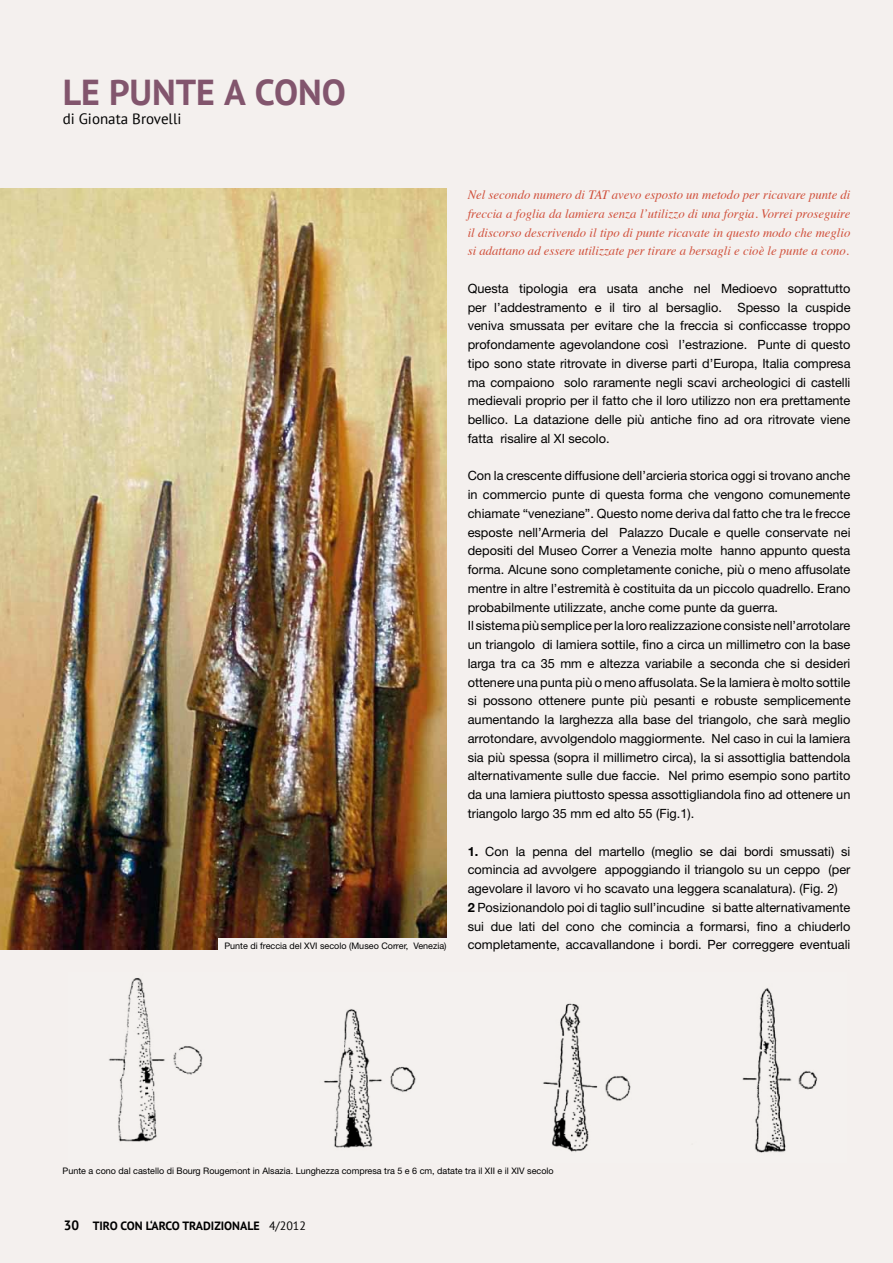
<style>
.page{position:relative;width:893px;height:1263px;background:#f4f0ee}
.page>*{position:absolute;margin:0;border:0;box-sizing:border-box;transform-origin:0 0}
.t1{font:700 36px "PT Sans";color:#82556d}
.t2{font:15px "PT Sans";color:#000}
.t3{font:12.75px/18.8px "Helvetica Neue LT Std";color:#000}
.t4{font:italic 12.75px/18.8px "Times";color:#d04e39;text-align:justify}
.t5{font:700 12px "PT Sans";color:#000}
.t6{font:9px "Helvetica Neue LT Std";color:#000}
.s1{font-weight:700}
.s2{font-size:13.5px}
.s3{font-weight:400}
</style>
<div class="page">
<img style="left:0;top:189px;width:446px;height:760px">
<img style="left:109px;top:978px;width:709px;height:175px">
<div style="left:219px;top:938px;width:232px;height:15px;background:#f4f0ee"></div>
<h1 class="t1" style="left:63px;top:69px;width:285px">LE PUNTE A CONO</h1>
<p class="t2" style="left:63px;top:109px;width:120px">di Gionata Brovelli</p>
<p class="t6" style="left:224px;top:941px;width:224px">Punte di freccia del XVI secolo (Museo Correr, Venezia)</p>
<p class="t4" style="left:468px;top:185px;width:384px">Nel secondo numero di TAT avevo esposto un metodo per ricavare punte di freccia a foglia da lamiera senza l’utilizzo di una forgia. Vorrei proseguire il discorso descrivendo il tipo di punte ricavate in questo modo che meglio si adattano ad essere utilizzate per tirare a bersagli e cioè le punte a cono.</p>
<p class="t3" style="left:468px;top:279px;width:384px;text-align:justify">Questa tipologia era usata anche nel Medioevo soprattutto per l’addestramento e il tiro al bersaglio. Spesso la cuspide veniva smussata per evitare che la freccia si conficcasse troppo profondamente agevolandone così l’estrazione. Punte di questo tipo sono state ritrovate in diverse parti d’Europa, Italia compresa ma compaiono solo raramente negli scavi archeologici di castelli medievali proprio per il fatto che il loro utilizzo non era prettamente bellico. La datazione delle più antiche fino ad ora ritrovate viene fatta risalire al XI secolo.</p>
<p class="t3" style="left:468px;top:466px;width:384px">Con la crescente diffusione dell’arcieria storica oggi si trovano anche in commercio punte di questa forma che vengono comunemente chiamate “veneziane”. Questo nome deriva dal fatto che tra le frecce esposte nell’Armeria del Palazzo Ducale e quelle conservate nei depositi del Museo Correr a Venezia molte hanno appunto questa forma. Alcune sono completamente coniche, più o meno affusolate mentre in altre l’estremità è costituita da un piccolo quadrello. Erano probabilmente utilizzate, anche come punte da guerra.<br>Il sistema più semplice per la loro realizzazione consiste nell’arrotolare un triangolo di lamiera sottile, fino a circa un millimetro con la base larga tra ca 35 mm e altezza variabile a seconda che si desideri ottenere una punta più o meno affusolata. Se la lamiera è molto sottile si possono ottenere punte più pesanti e robuste semplicemente aumentando la larghezza alla base del triangolo, che sarà meglio arrotondare, avvolgendolo maggiormente. Nel caso in cui la lamiera sia più spessa (sopra il millimetro circa), la si assottiglia battendola alternativamente sulle due faccie. Nel primo esempio sono partito da una lamiera piuttosto spessa assottigliandola fino ad ottenere un triangolo largo 35 mm ed alto 55 (Fig.1).</p>
<p class="t3" style="left:468px;top:841px;width:384px"><span class="s1">1.</span> Con la penna del martello (meglio se dai bordi smussati) si comincia ad avvolgere appoggiando il triangolo su un ceppo (per agevolare il lavoro vi ho scavato una leggera scanalatura). (Fig. 2)<br><span class="s1">2</span> Posizionandolo poi di taglio sull’incudine si batte alternativamente sui due lati del cono che comincia a formarsi, fino a chiuderlo completamente, accavallandone i bordi. Per correggere eventuali</p>
<p class="t6" style="left:63px;top:1165px;width:493px">Punte a cono dal castello di Bourg Rougemont in Alsazia. Lunghezza compresa tra 5 e 6 cm, datate tra il XII e il XIV secolo</p>
<p class="t5" style="left:64px;top:1218px;width:244px"><span class="s2">30</span> TIRO CON L‘ARCO TRADIZIONALE <span class="s3">4/2012</span></p>
</div>
